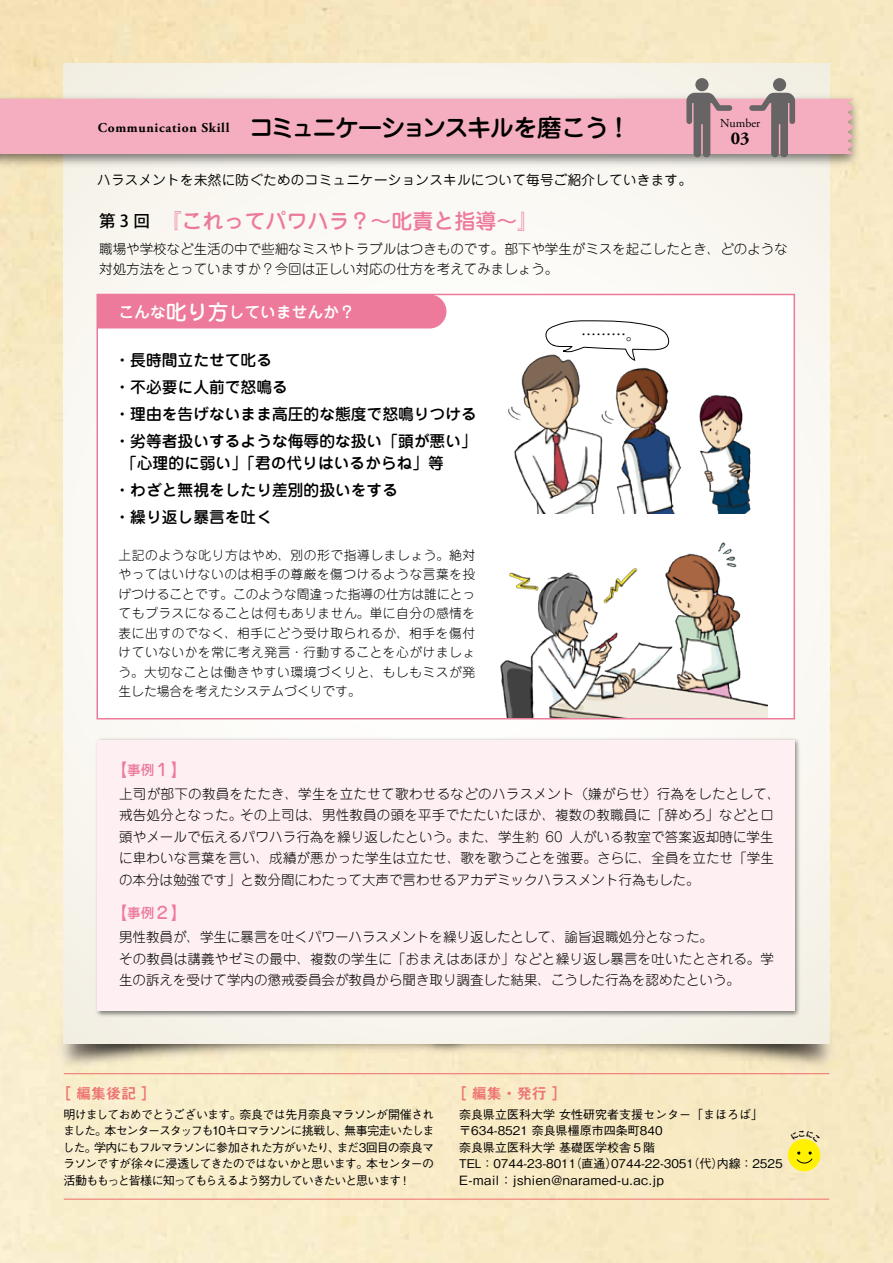
<style>
.page{position:relative;width:893px;height:1263px;background:#fff}
.page>*{position:absolute;margin:0;border:0;box-sizing:border-box;transform-origin:0 0}
.t1{font:500 24.75px "Jun 34 Pro";letter-spacing:-.08em;color:#000}
.t2{font:500 21px "Jun 34 Pro";color:#ed7a9b}
.t3{font:700 18px "Adobe Garamond Pro";color:#000}
.t4{font:500 16.5px "Jun 34 Pro";color:#ed7a9b}
.t5{font:500 15.75px/27px "Jun 34 Pro";color:#000}
.t6{font:500 15.75px "Jun 34 Pro";color:#fff}
.t7{font:15px "Midashi Go Pr 6 N MB31";color:#ed7471}
.t8{font:15px "Koz Go Pro";color:#000}
.t9{font:300 13.5px/21.3px "Jun 101 Pro";color:#000}
.t10{font:13.5px "Jun 201 Pro";letter-spacing:.025em;color:#000}
.t11{font:700 13.5px "Adobe Garamond Pro";letter-spacing:.05em;color:#000}
.t12{font:300 12.75px/19.5px "Jun 101 Pro";letter-spacing:.045em;color:#000;text-align:justify}
.t13{font:500 12.75px "Gothic BBB Pr 6 N";letter-spacing:.05em;color:#000}
.t14{font:12.15px "Adobe Garamond Pro";color:#000}
.t15{font:500 12px/16.5px "Gothic BBB Pr 6 N";color:#000;text-align:justify}
.s1{font-family:"Koz Go Pro";font-size:16.5px;color:#000}
.s2{font-size:21px}
.s3{font-size:13.5px}
</style>
<div class="page">
<img style="left:0;top:0;width:893px;height:1263px">
<img style="left:513px;top:891px;width:375px;height:224px">
<img style="left:6px;top:891px;width:507px;height:224px">
<div style="left:64px;top:64px;width:765px;height:980px;background:#f9f7f1"></div>
<div style="left:97px;top:294px;width:697px;height:425px;background:#fff"></div>
<img style="left:93px;top:739px;width:710px;height:280px">
<div style="left:97px;top:740px;width:697px;height:271px;background:#fdeff2"></div>
<img style="left:0;top:90px;width:867px;height:81px">
<div style="left:0;top:99px;width:854px;height:55px;background:#f4aebf"></div>
<div style="left:773px;top:78px;width:13px;height:13px;background:#666464;border-radius:50%"></div>
<svg style="left:749px;top:93px;width:46px;height:64px"></svg>
<div style="left:695px;top:78px;width:13px;height:13px;background:#666464;border-radius:50%"></div>
<svg style="left:686px;top:93px;width:46px;height:64px"></svg>
<div style="left:98px;top:294px;width:348px;height:34px;background:#ed7a9b"></div>
<img style="left:508px;top:358px;width:243px;height:155px">
<img style="left:500px;top:542px;width:267px;height:176px">
<svg style="left:538px;top:320px;width:134px;height:41px"></svg>
<hr style="left:64px;top:1073px;width:765px;height:1px;background:#ed7471">
<hr style="left:64px;top:1198px;width:765px;height:2px;background:#ed7471">
<div style="left:788px;top:1139px;width:32px;height:32px;background:#fff100;border-radius:50%"></div>
<svg style="left:796px;top:1151px;width:17px;height:13px"></svg>
<svg style="left:790px;top:1130px;width:30px;height:12px"></svg>
<h1 class="t1" style="left:249px;top:108px;width:384px">コミュニケーションスキルを磨こう！</h1>
<p class="t11" style="left:98px;top:120px;width:133px">Communication Skill</p>
<p class="t14" style="left:720px;top:116px;width:42px">Number</p>
<h3 class="t3" style="left:731px;top:128px;width:20px">03</h3>
<p class="t10" style="left:97px;top:170px;width:596px">ハラスメントを未然に防ぐためのコミュニケーションスキルについて毎号ご紹介していきます。</p>
<h2 class="t2" style="left:99px;top:204px;width:441px"><span class="s1">第 3 回</span> 『これってパワハラ？～叱責と指導～』</h2>
<p class="t9" style="left:99px;top:237px;width:690px;line-height:20.2px">職場や学校など生活の中で些細なミスやトラブルはつきものです。部下や学生がミスを起こしたとき、どのような対処方法をとっていますか？今回は正しい対応の仕方を考えてみましょう。</p>
<p class="t6" style="left:119px;top:299px;width:238px">こんな<span class="s2">叱り方</span>していませんか？</p>
<p class="t5" style="left:115px;top:345px;width:364px">・長時間立たせて叱る<br>・不必要に人前で怒鳴る<br>・理由を告げないまま高圧的な態度で怒鳴りつける・劣等者扱いするような侮辱的な扱い「頭が悪い」</p>
<p class="t5" style="left:115px;top:448px;width:331px;text-indent:7px">「心理的に弱い」「君の代りはいるからね」等・わざと無視をしたり差別的扱いをする<br>・繰り返し暴言を吐く</p>
<p class="t12" style="left:119px;top:544px;width:358px">上記のような叱り方はやめ、別の形で指導しましょう。絶対やってはいけないのは相手の尊厳を傷つけるような言葉を投げつけることです。このような間違った指導の仕方は誰にとってもプラスになることは何もありません。単に自分の感情を表に出すのでなく、相手にどう受け取られるか、相手を傷付けていないかを常に考え発言・行動することを心がけましょう。大切なことは働きやすい環境づくりと、もしもミスが発生した場合を考えたシステムづくりです。</p>
<p class="t8" style="left:581px;top:325px;width:61px">………。</p>
<p class="t4" style="left:111px;top:756px;width:78px">【<span class="s3">事例</span>１】</p>
<p class="t9" style="left:119px;top:782px;width:663px">上司が部下の教員をたたき、学生を立たせて歌わせるなどのハラスメント（嫌がらせ）行為をしたとして、戒告処分となった。その上司は、男性教員の頭を平手でたたいたほか、複数の教職員に「辞めろ」などと口頭やメールで伝えるパワハラ行為を繰り返したという。また、学生約 60 人がいる教室で答案返却時に学生に卑わいな言葉を言い、成績が悪かった学生は立たせ、歌を歌うことを強要。さらに、全員を立たせ「学生の本分は勉強です」と数分間にわたって大声で言わせるアカデミックハラスメント行為もした。</p>
<p class="t4" style="left:111px;top:900px;width:78px">【<span class="s3">事例</span>２】</p>
<p class="t9" style="left:119px;top:925px;width:656px">男性教員が、学生に暴言を吐くパワーハラスメントを繰り返したとして、諭旨退職処分となった。<br>その教員は講義やゼミの最中、複数の学生に「おまえはあほか」などと繰り返し暴言を吐いたとされる。学生の訴えを受けて学内の懲戒委員会が教員から聞き取り調査した結果、こうした行為を認めたという。</p>
<p class="t7" style="left:56px;top:1081px;width:101px">［ 編集後記 ］</p>
<p class="t15" style="left:63px;top:1105px;width:373px">明けましておめでとうございます。奈良では先月奈良マラソンが開催されました。本センタースタッフも10キロマラソンに挑戦し、無事完走いたしました。学内にもフルマラソンに参加された方がいたり、まだ3回目の奈良マラソンですが徐々に浸透してきたのではないかと思います。本センターの活動ももっと皆様に知ってもらえるよう努力していきたいと思います！</p>
<p class="t7" style="left:452px;top:1081px;width:116px">［ 編集・発行 ］</p>
<p class="t15" style="left:459px;top:1105px;width:325px;text-align:left">奈良県立医科大学 女性研究者支援センター「まほろば」〒634-8521 奈良県橿原市四条町840<br>奈良県立医科大学 基礎医学校舎５階<br>TEL：0744-23-8011（直通）0744-22-3051（代）内線：2525</p>
<p class="t13" style="left:459px;top:1170px;width:206px">E-mail：jshien@naramed-u.ac.jp</p>
</div>
